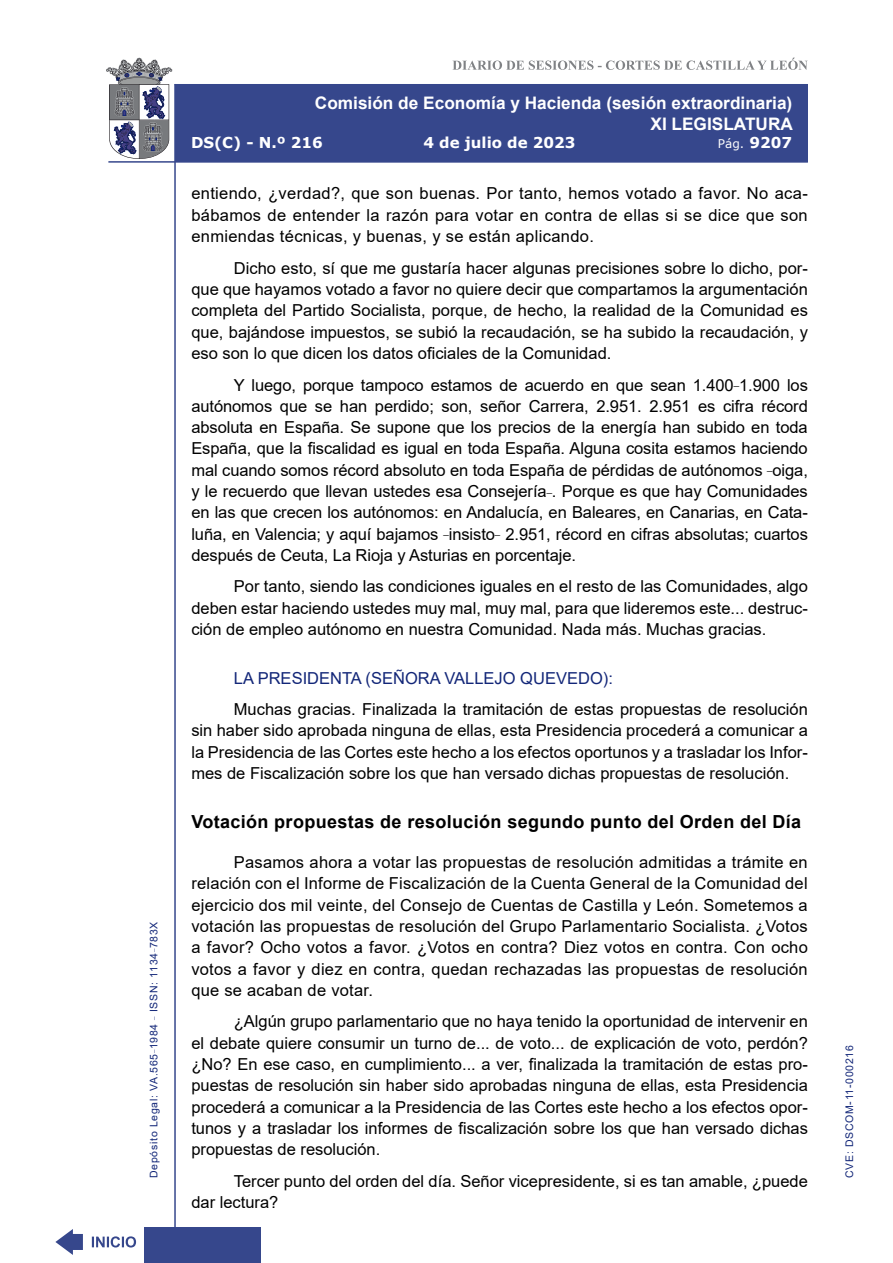
<style>
.page{position:relative;width:893px;height:1263px;background:#fff}
.page>*{position:absolute;margin:0;border:0;box-sizing:border-box;transform-origin:0 0}
.MarcadorSegundoNivel{font:700 18px "Arial";letter-spacing:.02em;color:#000}
.t1{font:700 17.25px/20.7px "Arial";color:#fff;text-align:right}
.t2{font:16.5px/21.3px "Arial";color:#000;text-align:justify}
.Orador{font:16.5px "Arial";color:#122678}
.t3{font:700 15px "Verdana";color:#fff}
.t4{font:12px "Verdana";color:#fff}
.t5{font:10.5px "Arial";letter-spacing:.065em;color:#122678}
.s1{font-weight:700;font-size:15px}
</style>
<div class="page">
<svg style="left:452px;top:58px;width:356px;height:12px"></svg>
<hr style="left:174px;top:84px;width:2px;height:1179px;background:#36478c">
<div style="left:144px;top:1227px;width:117px;height:36px;background:#36478c"></div>
<div style="left:175px;top:84px;width:633px;height:78px;background:#36478c"></div>
<hr style="left:108px;top:161px;width:700px;height:2px;background:#36478c">
<svg style="left:92px;top:1236px;width:44px;height:11px"></svg>
<svg style="left:55px;top:1229px;width:28px;height:26px"></svg>
<svg style="left:106px;top:58px;width:66px;height:101px"></svg>
<p class="t5" style="left:146px;top:1178px;width:258px;rotate:-90deg">Depósito Legal: VA.565<sup>_</sup>1984 <sup>_</sup> ISSN: 1134<sup>_</sup>783X</p>
<p class="t1" style="left:315px;top:93px;width:480px">Comisión de Economía y Hacienda (sesión extraordinaria)<br>XI LEGISLATURA</p>
<p class="t3" style="left:191px;top:132px;width:133px">DS(C) - N.º 216</p>
<p class="t3" style="left:423px;top:132px;width:154px">4 de julio de 2023</p>
<p class="t4" style="left:718px;top:135px;width:76px">Pág. <span class="s1">9207</span></p>
<p class="t2" style="left:191px;top:182px;width:618px">entiendo, ¿verdad?, que son buenas. Por tanto, hemos votado a favor. No aca&shy;bábamos de entender la razón para votar en contra de ellas si se dice que son enmiendas técnicas, y buenas, y se están aplicando.</p>
<p class="t2" style="left:191px;top:257px;width:618px;text-indent:43px">Dicho esto, sí que me gustaría hacer algunas precisiones sobre lo dicho, por&shy;que que hayamos votado a favor no quiere decir que compartamos la argumentación completa del Partido Socialista, porque, de hecho, la realidad de la Comunidad es que, bajándose impuestos, se subió la recaudación, se ha subido la recaudación, y eso son lo que dicen los datos oficiales de la Comunidad.</p>
<p class="t2" style="left:191px;top:374px;width:618px;text-indent:43px">Y luego, porque tampoco estamos de acuerdo en que sean 1.400<sup>_</sup>1.900 los autónomos que se han perdido; son, señor Carrera, 2.951. 2.951 es cifra récord absoluta en España. Se supone que los precios de la energía han subido en toda España, que la fiscalidad es igual en toda España. Alguna cosita estamos haciendo mal cuando somos récord absoluto en toda España de pérdidas de autónomos <sup>_</sup>oiga, y le recuerdo que llevan ustedes esa Consejería<sup>_</sup>. Porque es que hay Comunidades en las que crecen los autónomos: en Andalucía, en Baleares, en Canarias, en Cata&shy;luña, en Valencia; y aquí bajamos <sup>_</sup>insisto<sup>_</sup> 2.951, récord en cifras absolutas; cuartos después de Ceuta, La Rioja y Asturias en porcentaje.</p>
<p class="t2" style="left:191px;top:576px;width:618px;text-indent:43px">Por tanto, siendo las condiciones iguales en el resto de las Comunidades, algo deben estar haciendo ustedes muy mal, muy mal, para que lideremos este... destruc&shy;ción de empleo autónomo en nuestra Comunidad. Nada más. Muchas gracias.</p>
<p class="Orador" style="left:234px;top:666px;width:381px">LA PRESIDENTA (SEÑORA VALLEJO QUEVEDO):</p>
<p class="t2" style="left:191px;top:698px;width:618px;text-indent:43px">Muchas gracias. Finalizada la tramitación de estas propuestas de resolución sin haber sido aprobada ninguna de ellas, esta Presidencia procederá a comunicar a la Presidencia de las Cortes este hecho a los efectos oportunos y a trasladar los Infor&shy;mes de Fiscalización sobre los que han versado dichas propuestas de resolución.</p>
<p class="MarcadorSegundoNivel" style="left:191px;top:809px;width:611px">Votación propuestas de resolución segundo punto del Orden del Día</p>
<p class="t2" style="left:191px;top:852px;width:618px;text-indent:43px">Pasamos ahora a votar las propuestas de resolución admitidas a trámite en relación con el Informe de Fiscalización de la Cuenta General de la Comunidad del ejercicio dos mil veinte, del Consejo de Cuentas de Castilla y León. Sometemos a votación las propuestas de resolución del Grupo Parlamentario Socialista. ¿Votos a favor? Ocho votos a favor. ¿Votos en contra? Diez votos en contra. Con ocho votos a favor y diez en contra, quedan rechazadas las propuestas de resolución que se acaban de votar.</p>
<p class="t2" style="left:191px;top:1011px;width:618px;text-indent:43px">¿Algún grupo parlamentario que no haya tenido la oportunidad de intervenir en el debate quiere consumir un turno de... de voto... de explicación de voto, perdón? ¿No? En ese caso, en cumplimiento... a ver, finalizada la tramitación de estas pro&shy;puestas de resolución sin haber sido aprobadas ninguna de ellas, esta Presidencia procederá a comunicar a la Presidencia de las Cortes este hecho a los efectos opor&shy;tunos y a trasladar los informes de fiscalización sobre los que han versado dichas propuestas de resolución.</p>
<p class="t2" style="left:191px;top:1170px;width:618px;text-indent:43px">Tercer punto del orden del día. Señor vicepresidente, si es tan amable, ¿puede dar lectura?</p>
<p class="t5" style="left:842px;top:1178px;width:134px;rotate:-90deg">CVE: DSCOM-11-000216</p>
</div>
